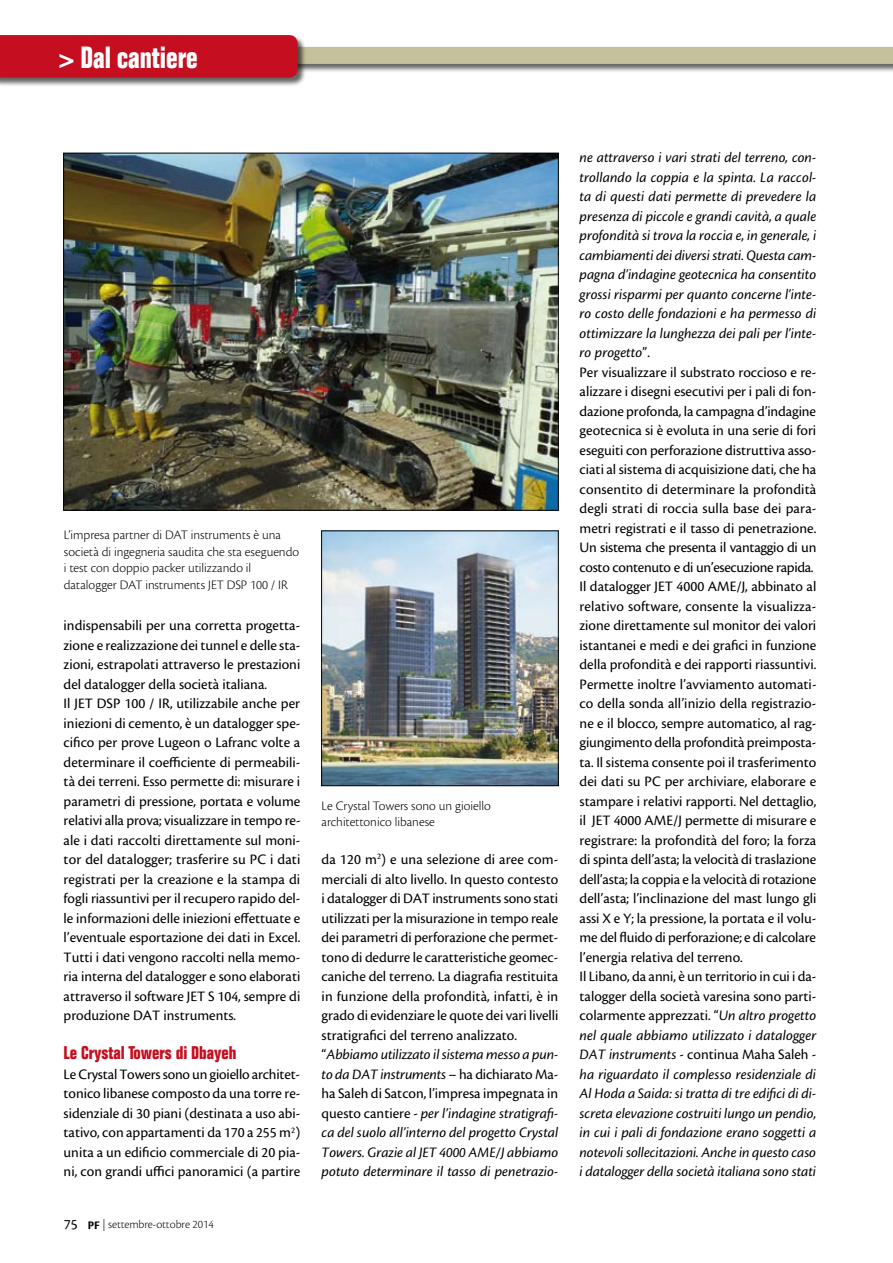
<style>
.page{position:relative;width:893px;height:1263px;background:#fff}
.page>*{position:absolute;margin:0;border:0;box-sizing:border-box;transform-origin:0 0}
.t1{font:700 condensed 30px "Folio Std";color:#fff;scale:.95 1}
.t2{font:700 condensed 18px "Folio Std";color:#c50e1f}
.t3{font:15px/19.5px "Cronos Pro";color:#000}
.t4{font:300 13.5px/16.5px "Cronos Pro";color:#000}
.t5{font:300 12px "Cronos Pro";letter-spacing:-.005em;color:#000}
.s1{font-size:27px}
.s2{font-weight:400;font-size:15px}
.s3{font-weight:700}
.s4{font-style:italic}
</style>
<div class="page">
<div style="left:0;top:35px;width:312px;height:67px;background:#000;opacity:.6"></div>
<svg style="left:0;top:35px;width:893px;height:43px"></svg>
<img style="left:65px;top:155px;width:491px;height:353px">
<img style="left:323px;top:533px;width:233px;height:251px">
<div style="left:321px;top:531px;width:237px;height:255px;border:1px solid #000"></div>
<h1 class="t1" style="left:58px;top:41px;width:148px"><span class="s1">&gt;</span> Dal cantiere</h1>
<p class="t4" style="left:64px;top:527px;width:237px">L’impresa partner di DAT instruments è una società di ingegneria saudita che sta eseguendo i test con doppio packer utilizzando il datalogger DAT instruments JET DSP 100 / IR</p>
<p class="t3" style="left:64px;top:616px;width:238px">indispensabili per una corretta progetta&shy;zione e realizzazione dei tunnel e delle sta&shy;zioni, estrapolati attraverso le prestazioni del datalogger della società italiana.<br>Il JET DSP 100 / IR, utilizzabile anche per iniezioni di cemento, è un datalogger spe&shy;cifico per prove Lugeon o Lafranc volte a determinare il coefficiente di permeabili&shy;tà dei terreni. Esso permette di: misurare i parametri di pressione, portata e volume relativi alla prova; visualizzare in tempo re&shy;ale i dati raccolti direttamente sul moni&shy;tor del datalogger; trasferire su PC i dati registrati per la creazione e la stampa di fogli riassuntivi per il recupero rapido del&shy;le informazioni delle iniezioni effettuate e l’eventuale esportazione dei dati in Excel.<br>Tutti i dati vengono raccolti nella memo&shy;ria interna del datalogger e sono elaborati attraverso il software JET S 104, sempre di produzione DAT instruments.</p>
<p class="t2" style="left:64px;top:1042px;width:174px">Le Crystal Towers di Dbayeh</p>
<p class="t3" style="left:64px;top:1064px;width:238px;text-align:justify">Le Crystal Towers sono un gioiello architet&shy;tonico libanese composto da una torre re&shy;sidenziale di 30 piani (destinata a uso abi&shy;tativo, con appartamenti da 170 a 255 m<sup>2</sup>) unita a un edificio commerciale di 20 pia&shy;ni, con grandi uffici panoramici (a partire</p>
<p class="t5" style="left:64px;top:1217px;width:151px"><span class="s2">75</span> <span class="s3">PF</span> | settembre-ottobre 2014</p>
<p class="t4" style="left:322px;top:797px;width:171px">Le Crystal Towers sono un gioiello architettonico libanese</p>
<p class="t3" style="left:322px;top:850px;width:238px">da 120 m<sup>2</sup>) e una selezione di aree com&shy;merciali di alto livello. In questo contesto i datalogger di DAT instruments sono stati utilizzati per la misurazione in tempo reale dei parametri di perforazione che permet&shy;tono di dedurre le caratteristiche geomec&shy;caniche del terreno. La diagrafia restituita in funzione della profondità, infatti, è in grado di evidenziare le quote dei vari livelli stratigrafici del terreno analizzato. “<span class="s4">Abbiamo utilizzato il sistema messo a pun&shy;to da DAT instruments</span> – ha dichiarato Ma&shy;ha Saleh di Satcon, l’impresa impegnata in questo cantiere - <span class="s4">per l’indagine stratigrafi&shy;ca del suolo all’interno del progetto Crystal Towers. Grazie al JET 4000 AME/J abbiamo potuto determinare il tasso di penetrazio-</span></p>
<p class="t3" style="left:580px;top:148px;width:238px"><span class="s4">ne attraverso i vari strati del terreno, con&shy;trollando la coppia e la spinta. La raccol&shy;ta di questi dati permette di prevedere la presenza di piccole e grandi cavità, a quale profondità si trova la roccia e, in generale, i cambiamenti dei diversi strati. Questa cam&shy;pagna d’indagine geotecnica ha consentito grossi risparmi per quanto concerne l’inte&shy;ro costo delle fondazioni e ha permesso di ottimizzare la lunghezza dei pali per l’inte&shy;ro progetto</span>”.<br>Per visualizzare il substrato roccioso e re&shy;alizzare i disegni esecutivi per i pali di fon&shy;dazione profonda, la campagna d’indagine geotecnica si è evoluta in una serie di fori eseguiti con perforazione distruttiva asso&shy;ciati al sistema di acquisizione dati, che ha consentito di determinare la profondità degli strati di roccia sulla base dei para&shy;metri registrati e il tasso di penetrazione.<br>Un sistema che presenta il vantaggio di un costo contenuto e di un’esecuzione rapida.<br>Il datalogger JET 4000 AME/J, abbinato al relativo software, consente la visualizza&shy;zione direttamente sul monitor dei valori istantanei e medi e dei grafici in funzione della profondità e dei rapporti riassuntivi.<br>Permette inoltre l’avviamento automati&shy;co della sonda all’inizio della registrazio&shy;ne e il blocco, sempre automatico, al rag&shy;giungimento della profondità preimposta&shy;ta. Il sistema consente poi il trasferimento dei dati su PC per archiviare, elaborare e stampare i relativi rapporti. Nel dettaglio, il JET 4000 AME/J permette di misurare e registrare: la profondità del foro; la forza di spinta dell’asta; la velocità di traslazione dell’asta; la coppia e la velocità di rotazione dell’asta; l’inclinazione del mast lungo gli assi X e Y; la pressione, la portata e il volu&shy;me del fluido di perforazione; e di calcolare l’energia relativa del terreno.<br>Il Libano, da anni, è un territorio in cui i da&shy;talogger della società varesina sono parti&shy;colarmente apprezzati. “<span class="s4">Un altro progetto nel quale abbiamo utilizzato i datalogger DAT instruments</span> - continua Maha Saleh - <span class="s4">ha riguardato il complesso residenziale di Al Hoda a Saida: si tratta di tre edifici di di&shy;screta elevazione costruiti lungo un pendio, in cui i pali di fondazione erano soggetti a notevoli sollecitazioni. Anche in questo caso i datalogger della società italiana sono stati</span></p>
</div>
